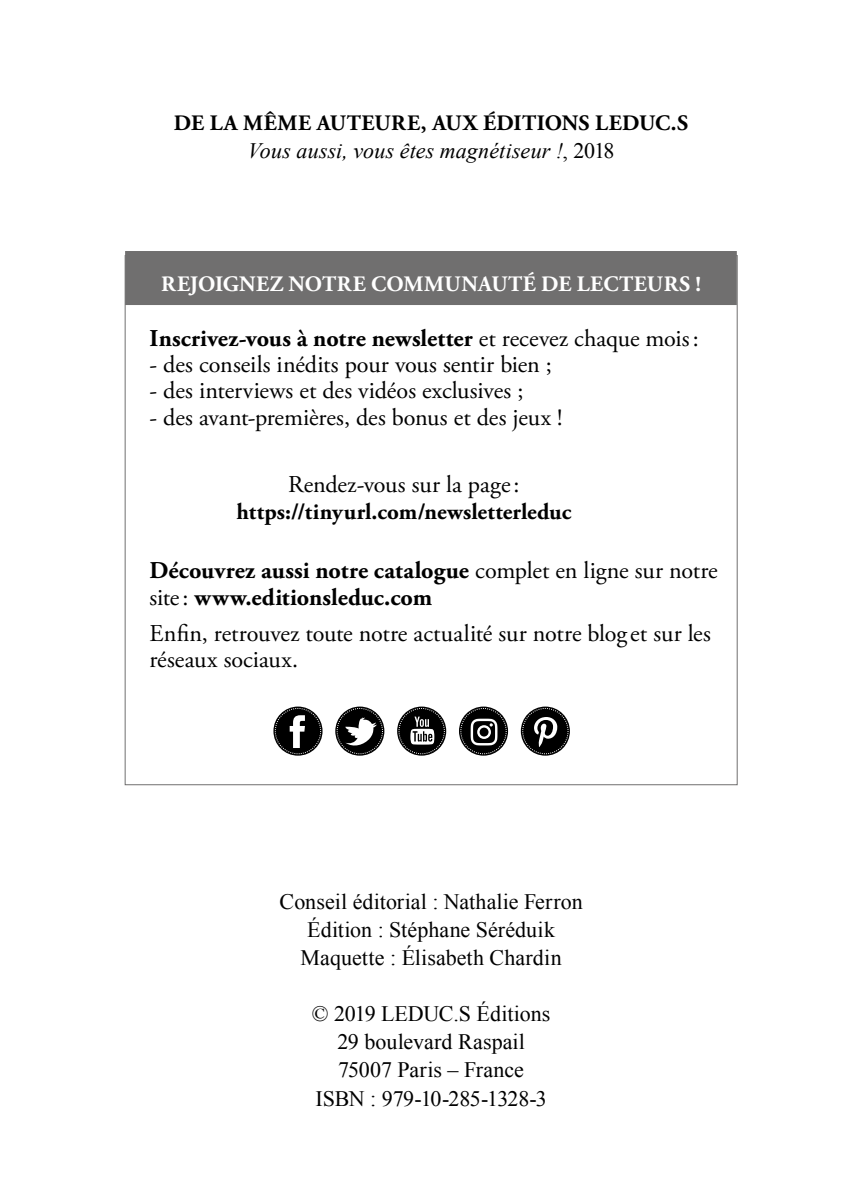
<style>
.page{position:relative;width:851px;height:1191px;background:#fff}
.page>*{position:absolute;margin:0;border:0;box-sizing:border-box;transform-origin:0 0}
.t1{font:24.2px/26.4px "Adobe Garamond Pro";color:#000}
.t2{font:700 24.2px/26.4px "Adobe Garamond Pro";letter-spacing:.005em;color:#000}
.t3{font:700 23px "Adobe Garamond Pro";letter-spacing:.005em;color:#000}
.t4{font:22px/28px "Times New Roman";color:#000;text-align:center}
.t5{font:700 22px "Adobe Garamond Pro";letter-spacing:.02em;color:#fff}
.t6{font:italic 22px "Times New Roman";letter-spacing:.005em;color:#000}
.t7{font:700 22px "Adobe Garamond";letter-spacing:.015em;color:#000}
.s1{font-style:normal}
.s2{font-weight:400}
</style>
<div class="page">
<div style="left:125px;top:251px;width:611px;height:54px;background:#706f6f"></div>
<svg style="left:273px;top:706px;width:49px;height:49px"></svg>
<div style="left:275px;top:708px;width:46px;height:46px;border:1px dashed #fff;border-radius:50%"></div>
<svg style="left:289px;top:715px;width:16px;height:33px"></svg>
<svg style="left:335px;top:706px;width:49px;height:49px"></svg>
<div style="left:337px;top:708px;width:46px;height:46px;border:1px dashed #fff;border-radius:50%"></div>
<svg style="left:345px;top:716px;width:31px;height:32px"></svg>
<svg style="left:397px;top:706px;width:49px;height:49px"></svg>
<div style="left:398px;top:708px;width:46px;height:46px;border:1px dashed #fff;border-radius:50%"></div>
<svg style="left:410px;top:716px;width:24px;height:28px"></svg>
<svg style="left:520px;top:706px;width:50px;height:49px"></svg>
<div style="left:522px;top:708px;width:46px;height:46px;border:1px dashed #fff;border-radius:50%"></div>
<svg style="left:534px;top:717px;width:23px;height:30px"></svg>
<svg style="left:459px;top:706px;width:49px;height:49px"></svg>
<div style="left:460px;top:708px;width:46px;height:46px;border:1px dashed #fff;border-radius:50%"></div>
<svg style="left:470px;top:718px;width:27px;height:27px"></svg>
<p class="t7" style="left:174px;top:111px;width:516px">DE LA MÊME AUTEURE, AUX ÉDITIONS LEDUC.S</p>
<p class="t6" style="left:248px;top:135px;width:368px">Vous aussi, vous êtes magnétiseur !<span class="s1">, 2018</span></p>
<p class="t5" style="left:161px;top:271px;width:541px">REJOIGNEZ NOTRE COMMUNAUTÉ DE LECTEURS !</p>
<p class="t2" style="left:149px;top:325px;width:550px">Inscrivez-vous à notre newsletter <span class="s2">et recevez chaque mois:</span></p>
<p class="t1" style="left:149px;top:352px;width:404px">- des conseils inédits pour vous sentir bien ;</p>
<p class="t1" style="left:149px;top:378px;width:375px">- des interviews et des vidéos exclusives ;</p>
<p class="t1" style="left:149px;top:405px;width:414px">- des avant-premières, des bonus et des jeux !</p>
<p class="t1" style="left:288px;top:472px;width:233px">Rendez-vous sur la page:</p>
<p class="t3" style="left:236px;top:498px;width:336px">https://tinyurl.com/newsletterleduc</p>
<p class="t2" style="left:149px;top:558px;width:569px">Découvrez aussi notre catalogue <span class="s2">complet en ligne sur notre site:</span> www.editionsleduc.com</p>
<p class="t1" style="left:149px;top:620px;width:563px">Enfin, retrouvez toute notre actualité sur notre blog et sur les réseaux sociaux.</p>
<p class="t4" style="left:279px;top:887px;width:304px">Conseil éditorial : Nathalie Ferron<br>Édition : Stéphane Séréduik<br>Maquette : Élisabeth Chardin</p>
<p class="t4" style="left:312px;top:999px;width:240px">© 2019 LEDUC.S Éditions<br>29 boulevard Raspail<br>75007 Paris – France<br>ISBN : 979-10-285-1328-3</p>
</div>
